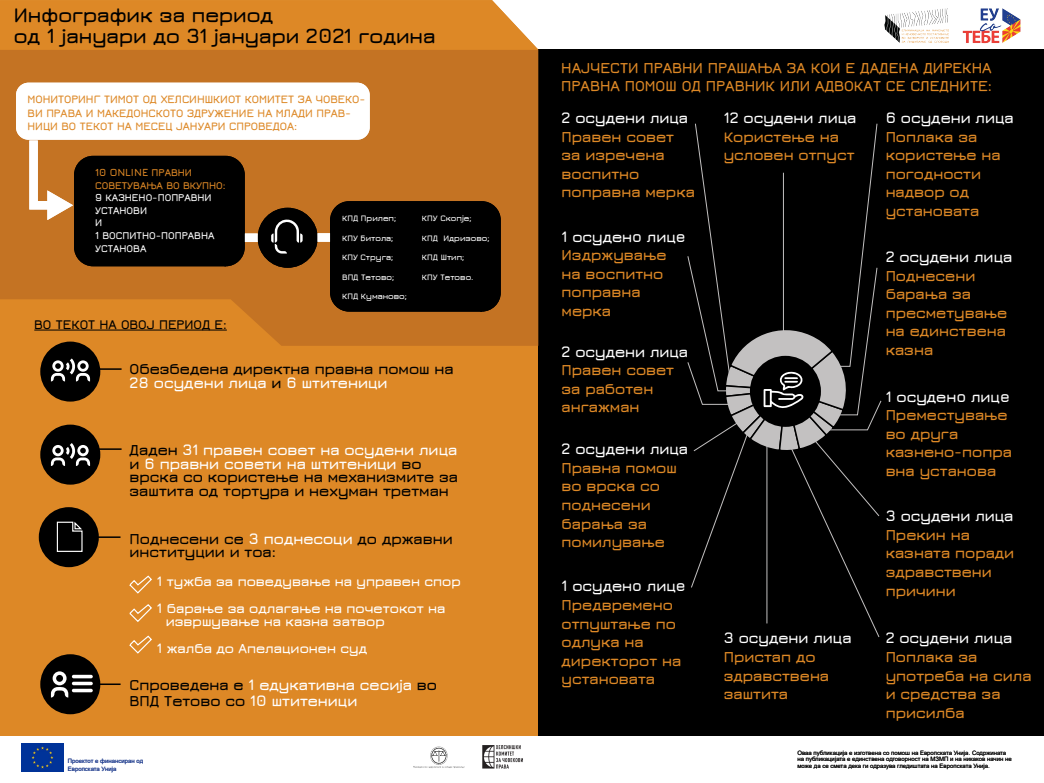
<style>
.page{position:relative;width:1044px;height:783px;background:#fff}
.page>*{position:absolute;margin:0;border:0;box-sizing:border-box;transform-origin:0 0}
.t1{font:700 24.5px "Jura";color:#000}
.t2{font:700 21px/21.5px "Jura";color:#000}
.t3{font:700 15.5px/18.6px "Jura";color:#dd8826}
.t4{font:700 15.5px/13.5px "Jura";color:#000}
.t5{font:700 15.5px/16px "Jura";color:#fff}
.t6{font:700 14px/27px "Jura";color:#fff}
.t7{font:700 13.5px "Jura";color:#000}
.t8{font:700 11.5px/13.8px "Jura";color:#dd8826}
.t9{font:700 10.5px/12.6px "Jura";color:#fff}
.t10{font:700 10.5px/12.6px "Jura";color:#dd8826}
.t11{font:700 8.5px "Jura";color:#fff}
.t12{font:6px/6.5px "Arial";color:#000}
.t13{font:6px/7.5px "Arial";color:#234090}
.s1{color:#fff}
.s2{color:#000}
</style>
<div class="page">
<img style="left:482px;top:745px;width:41px;height:24px">
<img style="left:413px;top:746px;width:52px;height:22px">
<img style="left:21px;top:743px;width:42px;height:28px">
<img style="left:884px;top:9px;width:54px;height:34px">
<img style="left:938px;top:8px;width:105px;height:42px">
<div style="left:0;top:50px;width:1043px;height:686px;background:#dd8826"></div>
<div style="left:538px;top:50px;width:505px;height:686px;background:#000"></div>
<svg style="left:0;top:50px;width:538px;height:296px;background:#c67523"></svg>
<hr style="left:34px;top:330px;width:193px;height:1px;background:#000">
<div style="left:40px;top:341px;width:60px;height:60px;background:#000;border-radius:50%"></div>
<div style="left:40px;top:424px;width:60px;height:60px;background:#000;border-radius:50%"></div>
<svg style="left:51px;top:358px;width:39px;height:23px"></svg>
<svg style="left:51px;top:443px;width:39px;height:23px"></svg>
<hr style="left:89px;top:368px;width:33px;height:2px;background:#000">
<hr style="left:89px;top:448px;width:33px;height:2px;background:#000">
<div style="left:0;top:0;width:538px;height:50px;background:#dd8826"></div>
<div style="left:16px;top:83px;width:354px;height:57px;background:#fff;border-radius:12px"></div>
<svg style="left:25px;top:139px;width:48px;height:81px;background:#d59b63"></svg>
<div style="left:258px;top:208px;width:60px;height:60px;background:#000;border-radius:50%"></div>
<div style="left:244px;top:233px;width:14px;height:9px;background:#fff"></div>
<div style="left:317px;top:233px;width:14px;height:9px;background:#fff"></div>
<div style="left:331px;top:202px;width:169px;height:108px;background:#000;border-radius:18px"></div>
<div style="left:330px;top:201px;width:171px;height:110px;border:2px solid #000;border-radius:18px"></div>
<div style="left:75px;top:157px;width:169px;height:108px;background:#000;border-radius:18px"></div>
<div style="left:74px;top:156px;width:171px;height:110px;border:2px solid #000;border-radius:18px"></div>
<svg style="left:271px;top:219px;width:31px;height:34px"></svg>
<div style="left:39px;top:507px;width:60px;height:60px;background:#000;border-radius:50%"></div>
<hr style="left:88px;top:536px;width:32px;height:2px;background:#000">
<svg style="left:57px;top:521px;width:26px;height:31px"></svg>
<svg style="left:129px;top:575px;width:23px;height:18px"></svg>
<svg style="left:129px;top:604px;width:23px;height:18px"></svg>
<svg style="left:129px;top:635px;width:23px;height:18px"></svg>
<hr style="left:88px;top:683px;width:33px;height:2px;background:#000">
<div style="left:40px;top:654px;width:60px;height:60px;background:#000;border-radius:50%"></div>
<svg style="left:51px;top:671px;width:42px;height:26px"></svg>
<svg style="left:687px;top:123px;width:195px;height:514px"></svg>
<h2 class="t2" style="left:14px;top:2px;width:423px">Инфографик за период<br>од 1 јануари до 31 јануари 2021 година</h2>
<h1 class="t1" style="left:14px;top:11px;width:493px">од 1 јануари до 31 јануари 2021 година</h1>
<p class="t8" style="left:28px;top:91px;width:339px">МОНИТОРИНГ ТИМОТ ОД ХЕЛСИНШКИОТ КОМИТЕТ ЗА ЧОВЕКО-<br>ВИ ПРАВА И МАКЕДОНСКОТО ЗДРУЖЕНИЕ НА МЛАДИ ПРАВ-<br>НИЦИ ВО ТЕКОТ НА МЕСЕЦ ЈАНУАРИ СПРОВЕДОА:</p>
<p class="t10" style="left:95px;top:165px;width:132px">10 ONLINE ПРАВНИ<br>СОВЕТУВАЊА ВО ВКУПНО:</p>
<p class="t9" style="left:95px;top:190px;width:121px">9 КАЗНЕНО-ПОПРАВНИ<br>УСТАНОВИ<br>И<br>1 ВОСПИТНО-ПОПРАВНА<br>УСТАНОВА</p>
<p class="t11" style="left:342px;top:212px;width:56px">КПД Прилеп;</p>
<p class="t11" style="left:342px;top:232px;width:53px">КПУ Битола;</p>
<p class="t11" style="left:342px;top:251px;width:53px">КПУ Струга;</p>
<p class="t11" style="left:342px;top:271px;width:54px">ВПД Тетово;</p>
<p class="t11" style="left:342px;top:290px;width:66px">КПД Куманово;</p>
<p class="t11" style="left:422px;top:212px;width:51px">КПУ Скопје;</p>
<p class="t11" style="left:422px;top:232px;width:69px">КПД Идризово;</p>
<p class="t11" style="left:422px;top:251px;width:44px">КПД Штип;</p>
<p class="t11" style="left:422px;top:271px;width:53px">КПУ Тетово.</p>
<p class="t7" style="left:34px;top:315px;width:194px">ВО ТЕКОТ НА ОВОЈ ПЕРИОД Е:</p>
<p class="t4" style="left:130px;top:360px;width:326px">Обезбедена директна правна помош на<br><span class="s1">28 осудени лица</span> и <span class="s1">6 штитеници</span></p>
<p class="t4" style="left:130px;top:441px;width:330px">Даден <span class="s1">31 правен совет на осудени лица </span>и <span class="s1">6 правни совети на штитеници</span> во врска со користење на механизмите за заштита од тортура и нехуман третман</p>
<p class="t4" style="left:130px;top:530px;width:325px">Поднесени се <span class="s1">3 поднесоци</span> до државни институции и тоа:</p>
<p class="t6" style="left:157px;top:566px;width:305px">1 тужба за поведување на управен спор<br>1 барање за одлагање на почетокот на</p>
<p class="t6" style="left:157px;top:606px;width:229px;text-indent:9px">извршување на казна затвор<br>1 жалба до Апелационен суд</p>
<p class="t5" style="left:130px;top:675px;width:309px"><span class="s2">Спроведена е</span> 1 едукативна сесија <span class="s2">во<br>ВПД Тетово со</span> 10 штитеници</p>
<p class="t13" style="left:68px;top:757px;width:77px">Проектот е финансиран од<br>Европската Унија</p>
<p class="t8" style="left:579px;top:58px;width:410px">НАЈЧЕСТИ ПРАВНИ ПРАШАЊА ЗА КОИ Е ДАДЕНА ДИРЕКНА ПРАВНА ПОМОШ<br>ОД ПРАВНИК ИЛИ АДВОКАТ СЕ СЛЕДНИТЕ:</p>
<p class="t3" style="left:561px;top:57px;width:432px">НАЈЧЕСТИ ПРАВНИ ПРАШАЊА ЗА КОИ Е ДАДЕНА ДИРЕКНА<br>ПРАВНА ПОМОШ ОД ПРАВНИК ИЛИ АДВОКАТ СЕ СЛЕДНИТЕ:</p>
<p class="t5" style="left:561px;top:108px;width:128px">2 осудени лица</p>
<p class="t3" style="left:561px;top:126px;width:135px">Правен совет за изречена воспитно поправна мерка</p>
<p class="t5" style="left:561px;top:227px;width:126px">1 осуденo лицe</p>
<p class="t3" style="left:561px;top:244px;width:106px">Издржување на воспитно поправна мерка</p>
<p class="t5" style="left:561px;top:342px;width:128px">2 осудени лица</p>
<p class="t3" style="left:561px;top:359px;width:114px">Правен совет за работен ангажман</p>
<p class="t5" style="left:561px;top:439px;width:128px">2 осудени лица</p>
<p class="t3" style="left:561px;top:457px;width:117px">Правна помош во врска со поднесени барања за помилување</p>
<p class="t5" style="left:561px;top:576px;width:126px">1 осуденo лицe</p>
<p class="t3" style="left:561px;top:594px;width:121px">Предвремено отпуштање по одлука на директорот на установата</p>
<p class="t5" style="left:723px;top:108px;width:134px">12 осудени лица</p>
<p class="t3" style="left:723px;top:126px;width:132px">Користење на условен отпуст</p>
<p class="t5" style="left:723px;top:628px;width:129px">3 осудени лица</p>
<p class="t3" style="left:723px;top:646px;width:107px">Пристап до здравствена заштита</p>
<p class="t5" style="left:885px;top:108px;width:130px">6 осудени лица</p>
<p class="t3" style="left:885px;top:126px;width:116px">Поплака за користење на погодности надвор од установата</p>
<p class="t5" style="left:885px;top:247px;width:128px">2 осудени лица</p>
<p class="t3" style="left:885px;top:265px;width:123px">Поднесени барања за пресметување на единствена казна</p>
<p class="t5" style="left:885px;top:387px;width:126px">1 осуденo лицe</p>
<p class="t3" style="left:885px;top:404px;width:128px">Преместување во друга казнено-попра вна установа</p>
<p class="t5" style="left:885px;top:506px;width:129px">3 осудени лица</p>
<p class="t3" style="left:885px;top:524px;width:130px">Прекин на казната поради здравствени причини</p>
<p class="t5" style="left:885px;top:628px;width:128px">2 осудени лица</p>
<p class="t3" style="left:885px;top:646px;width:147px">Поплака за употреба на сила и средства за присилба</p>
<p class="t12" style="left:797px;top:749px;width:216px">Оваа публикација е изготвена со помош на Европската Унија. Содржината на публикацијата е единствена одговорност на МЗМП и на никаков начин не може да се смета дека ги одразува гледиштата на Европската Унија.</p>
</div>
